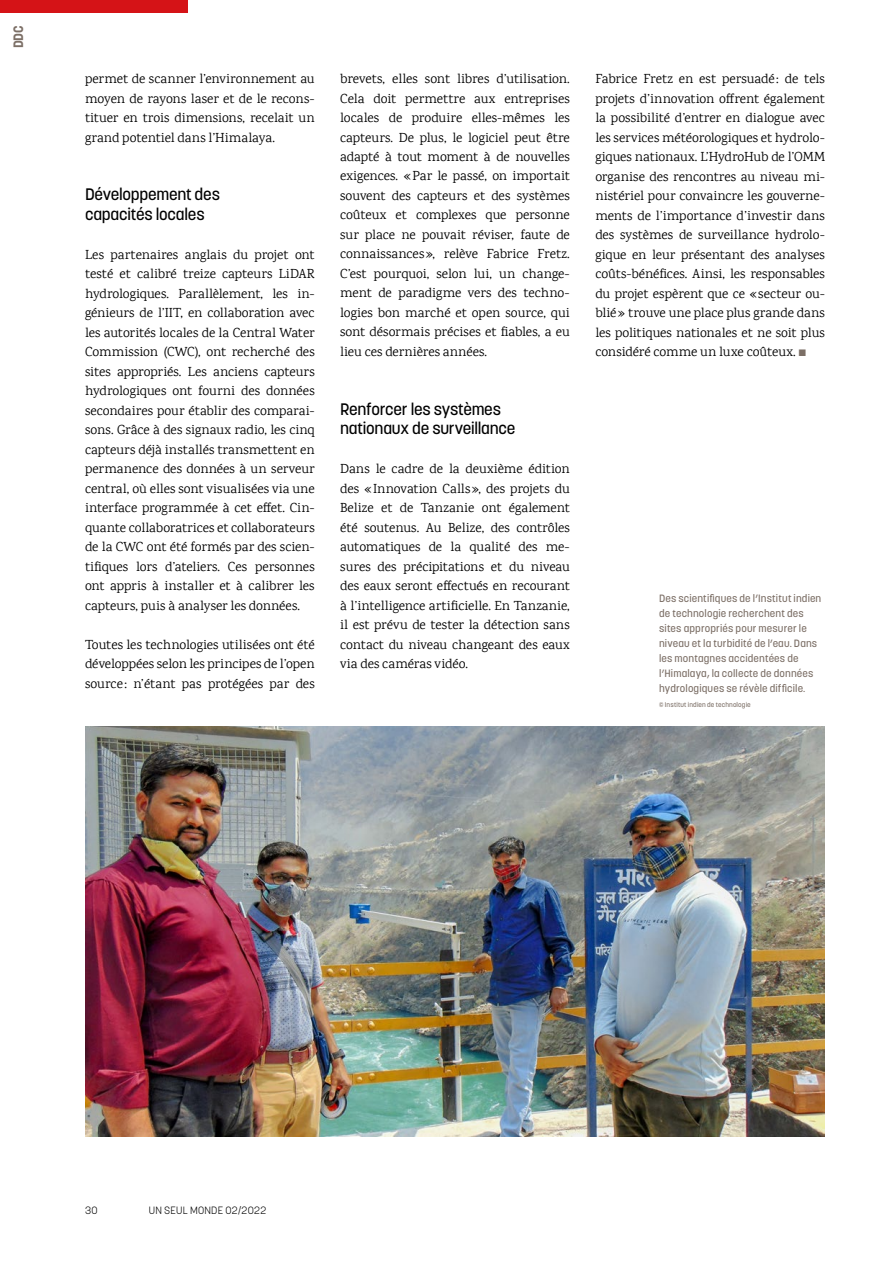
<style>
.page{position:relative;width:893px;height:1263px;background:#fff}
.page>*{position:absolute;margin:0;border:0;box-sizing:border-box;transform-origin:0 0}
.t1{font:500 16.5px/19.5px "Korolev";letter-spacing:-.015em;color:#000}
.t2{font:13.5px/19.5px "Karma";letter-spacing:.005em;color:#000;text-align:justify}
.t3{font:700 13.5px "Korolev";color:#7c6f66}
.t4{font:500 10.5px/15px "Korolev";letter-spacing:.015em;color:#7c6f66}
.t5{font:300 10.5px "Korolev";letter-spacing:.02em;color:#000}
.t6{font:500 6.75px "Korolev";letter-spacing:.02em;color:#7c6f66}
.s1{color:#7c6f66}
</style>
<div class="page">
<img style="left:85px;top:727px;width:740px;height:409px">
<div style="left:0;top:0;width:188px;height:13px;background:#d51317"></div>
<p class="t3" style="left:10px;top:48px;width:24px;rotate:-90deg">DDC</p>
<p class="t2" style="left:85px;top:69px;width:231px">permet de scanner l’environnement au moyen de rayons laser et de le recons&shy;tituer en trois dimensions, recelait un grand potentiel dans l’Himalaya.</p>
<p class="t1" style="left:85px;top:185px;width:136px">Développement des capacités locales</p>
<p class="t2" style="left:85px;top:244px;width:231px">Les partenaires anglais du projet ont testé et calibré treize capteurs LiDAR hydrologiques. Parallèlement, les in&shy;génieurs de l’IIT, en collaboration avec les autorités locales de la Central Water Commission (CWC), ont recherché des sites appropriés. Les anciens capteurs hydrologiques ont fourni des données secondaires pour établir des comparai&shy;sons. Grâce à des signaux radio, les cinq capteurs déjà installés transmettent en permanence des données à un serveur central, où elles sont visualisées via une interface programmée à cet effet. Cin&shy;quante collaboratrices et collaborateurs de la CWC ont été formés par des scien&shy;tifiques lors d’ateliers. Ces personnes ont appris à installer et à calibrer les capteurs, puis à analyser les données.</p>
<p class="t2" style="left:85px;top:634px;width:231px">Toutes les technologies utilisées ont été développées selon les principes de l’open source: n’étant pas protégées par des</p>
<p class="t2" style="left:340px;top:69px;width:231px">brevets, elles sont libres d’utilisation.<br>Cela doit permettre aux entreprises locales de produire elles-mêmes les capteurs. De plus, le logiciel peut être adapté à tout moment à de nouvelles exigences. «Par le passé, on importait souvent des capteurs et des systèmes coûteux et complexes que personne sur place ne pouvait réviser, faute de connaissances», relève Fabrice Fretz.<br>C’est pourquoi, selon lui, un change&shy;ment de paradigme vers des techno&shy;logies bon marché et open source, qui sont désormais précises et fiables, a eu lieu ces dernières années.</p>
<p class="t1" style="left:340px;top:399px;width:177px">Renforcer les systèmes nationaux de surveillance</p>
<p class="t2" style="left:340px;top:459px;width:231px">Dans le cadre de la deuxième édition des «Innovation Calls», des projets du Belize et de Tanzanie ont également été soutenus. Au Belize, des contrôles automatiques de la qualité des me&shy;sures des précipitations et du niveau des eaux seront effectués en recourant à l’intelligence artificielle. En Tanzanie, il est prévu de tester la détection sans contact du niveau changeant des eaux via des caméras vidéo.</p>
<p class="t2" style="left:595px;top:69px;width:231px">Fabrice Fretz en est persuadé: de tels projets d’innovation offrent également la possibilité d’entrer en dialogue avec les services météorologiques et hydrolo&shy;giques nationaux. L’HydroHub de l’OMM organise des rencontres au niveau mi&shy;nistériel pour convaincre les gouverne&shy;ments de l’importance d’investir dans des systèmes de surveillance hydrolo&shy;gique en leur présentant des analyses coûts-bénéfices. Ainsi, les responsables du projet espèrent que ce «secteur ou&shy;blié» trouve une place plus grande dans les politiques nationales et ne soit plus considéré comme un luxe coûteux. <span class="s1">■</span></p>
<p class="t4" style="left:659px;top:591px;width:164px">Des scientifiques de l’Institut indien de technologie recherchent des sites appropriés pour mesurer le niveau et la turbidité de l’eau. Dans les montagnes accidentées de l’Himalaya, la collecte de données hydrologiques se révèle difficile.</p>
<p class="t6" style="left:659px;top:700px;width:93px">© Institut indien de technologie</p>
<p class="t5" style="left:85px;top:1204px;width:14px">30</p>
<p class="t5" style="left:149px;top:1204px;width:119px">UN SEUL MONDE 02/2022</p>
</div>
